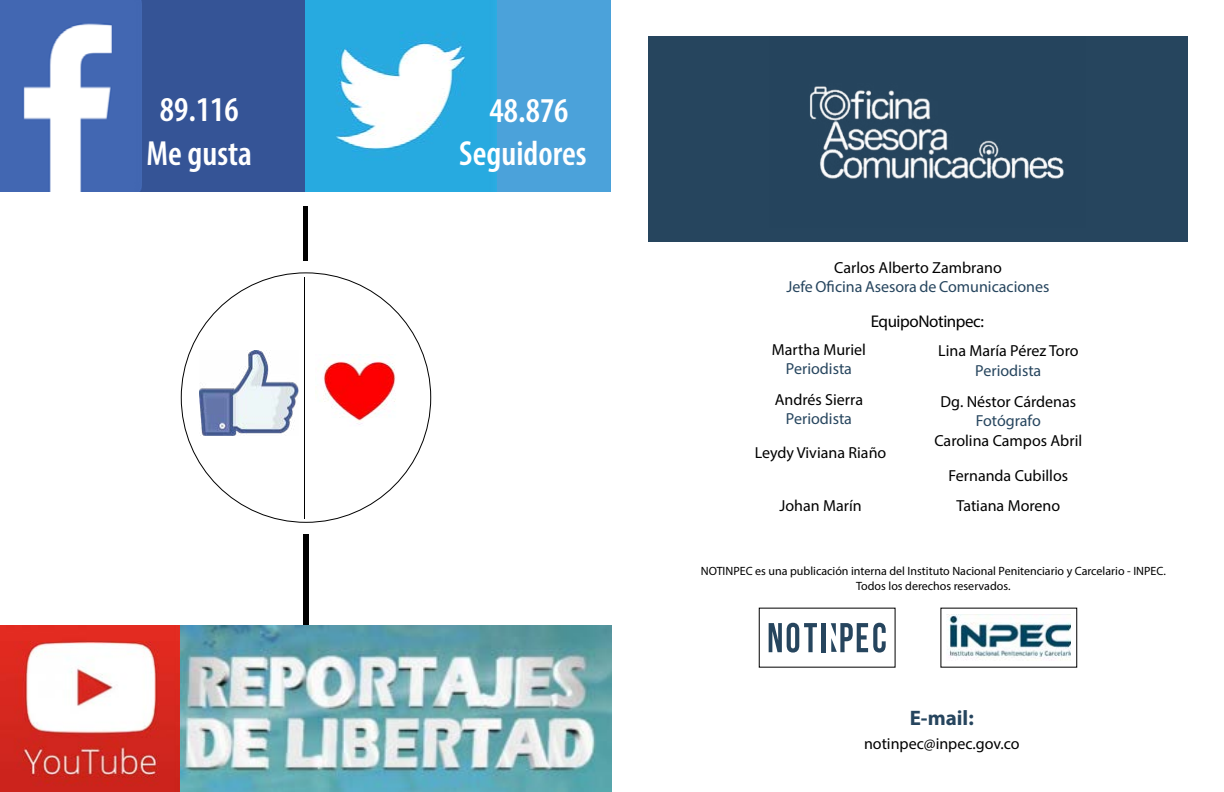
<style>
.page{position:relative;width:1224px;height:792px;background:#fff}
.page>*{position:absolute;margin:0;border:0;box-sizing:border-box;transform-origin:0 0}
.t1{font:35px "Myriad Variable Concept";color:#fff}
.t2{font:700 21px "Myriad Pro";color:#26455e}
.t3{font:17px "Myriad Pro";letter-spacing:-.025em;color:#000}
.t4{font:16px "Myriad Pro";color:#000}
.t5{font:16px "Myriad Pro";color:#26455e}
.t6{font:12px/14.4px "Myriad Pro";color:#000;text-align:center}
</style>
<div class="page">
<img style="left:0;top:625px;width:181px;height:167px">
<div style="left:0;top:0;width:307px;height:191px;background:#355496"></div>
<img style="left:0;top:0;width:142px;height:191px">
<div style="left:305px;top:0;width:306px;height:191px;background:#4ba2da"></div>
<img style="left:305px;top:0;width:191px;height:191px">
<img style="left:323px;top:354px;width:73px;height:71px">
<hr style="left:303px;top:207px;width:4px;height:54px;background:#000">
<div style="left:303px;top:534px;width:5px;height:214px;background:#000"></div>
<svg style="left:181px;top:625px;width:431px;height:167px;background:#91bbc1"></svg>
<img style="left:199px;top:351px;width:99px;height:84px">
<hr style="left:305px;top:277px;width:1px;height:242px;background:#000">
<svg style="left:769px;top:623px;width:48px;height:30px"></svg>
<hr style="left:822px;top:623px;width:4px;height:29px;background:#26455e">
<svg style="left:831px;top:623px;width:55px;height:30px"></svg>
<img style="left:948px;top:615px;width:123px;height:45px">
<div style="left:648px;top:36px;width:540px;height:205px;background:#26455e"></div>
<img style="left:810px;top:86px;width:254px;height:93px">
<h1 class="t1" style="left:160px;top:89px;width:80px">89.116</h1>
<h1 class="t1" style="left:490px;top:90px;width:80px">48.876</h1>
<h1 class="t1" style="left:147px;top:133px;width:107px">Me gusta</h1>
<h1 class="t1" style="left:459px;top:133px;width:129px">Seguidores</h1>
<p class="t4" style="left:834px;top:258px;width:169px">Carlos Alberto Zambrano</p>
<p class="t5" style="left:786px;top:277px;width:265px">Jefe Oficina Asesora de Comunicaciones</p>
<p class="t3" style="left:871px;top:311px;width:115px">Equipo Notinpec:</p>
<p class="t4" style="left:772px;top:340px;width:96px">Martha Muriel</p>
<p class="t5" style="left:786px;top:359px;width:68px">Periodista</p>
<p class="t4" style="left:775px;top:389px;width:90px">Andrés Sierra</p>
<p class="t5" style="left:786px;top:409px;width:68px">Periodista</p>
<p class="t4" style="left:755px;top:442px;width:133px">Leydy Viviana Riaño</p>
<p class="t4" style="left:938px;top:341px;width:142px">Lina María Pérez Toro</p>
<p class="t5" style="left:975px;top:360px;width:68px">Periodista</p>
<p class="t4" style="left:941px;top:391px;width:137px">Dg. Néstor Cárdenas</p>
<p class="t5" style="left:976px;top:411px;width:67px">Fotógrafo</p>
<p class="t4" style="left:934px;top:431px;width:149px">Carolina Campos Abril</p>
<p class="t4" style="left:949px;top:466px;width:121px">Fernanda Cubillos</p>
<p class="t4" style="left:779px;top:496px;width:84px">Johan Marín</p>
<p class="t4" style="left:956px;top:496px;width:105px">Tatiana Moreno</p>
<p class="t6" style="left:701px;top:564px;width:467px">NOTINPEC es una publicación interna del Instituto Nacional Penitenciario y Carcelario - INPEC.<br>Todos los derechos reservados.</p>
<h2 class="t2" style="left:910px;top:705px;width:66px">E-mail:</h2>
<p class="t4" style="left:864px;top:733px;width:157px">notinpec@inpec.gov.co</p>
</div>
